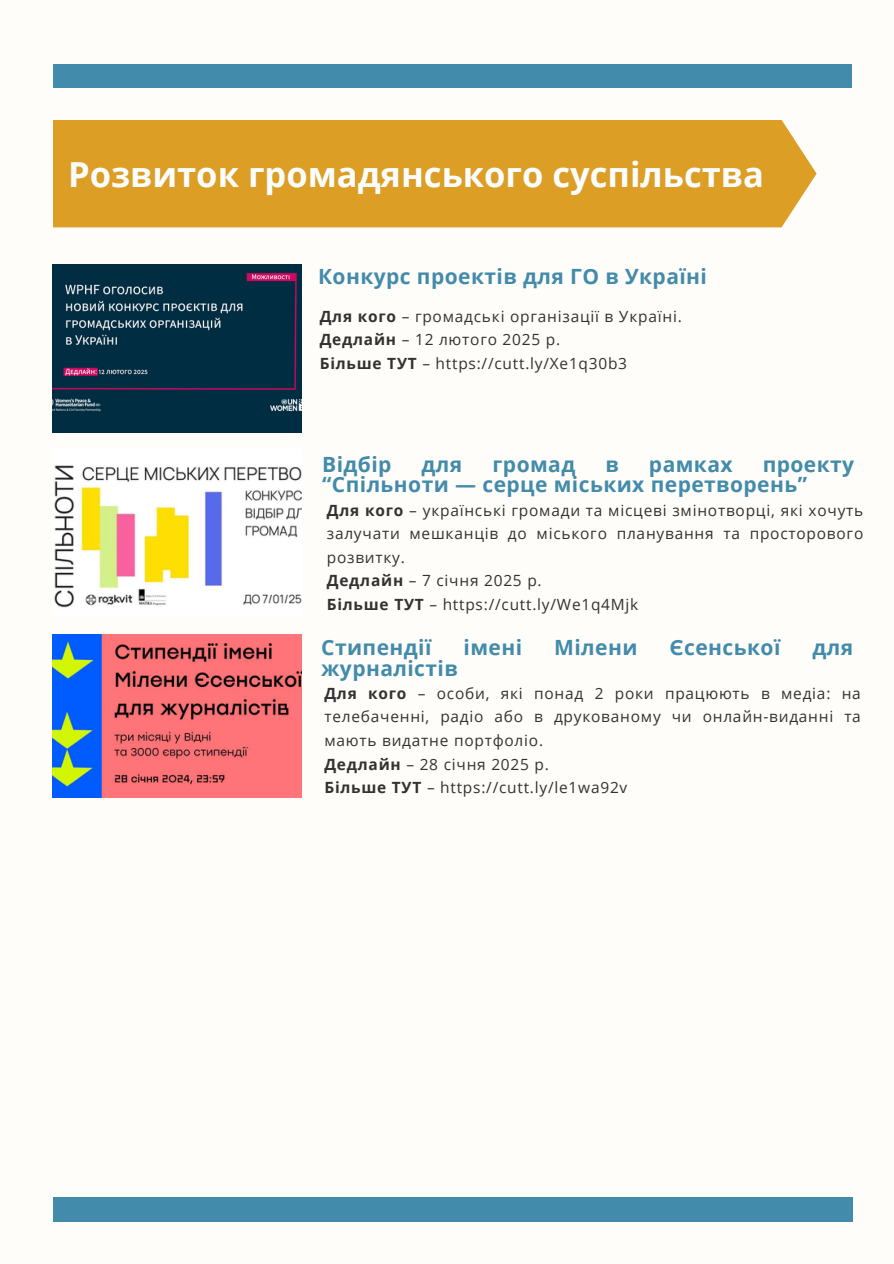
<style>
.page{position:relative;width:894px;height:1264px;background:#fff}
.page>*{position:absolute;margin:0;border:0;box-sizing:border-box;transform-origin:0 0}
.t1{font:700 34.5px "Open Sans";color:#fafdfd}
.t2{font:700 21px/20.2px "Open Sans";letter-spacing:.02em;color:#438baa}
.t3{font:15.45px/23.7px "Open Sans";letter-spacing:.05em;color:#323232;text-align:justify}
.s1{font-weight:700}
</style>
<div class="page">
<div style="left:0;top:0;width:893px;height:1263px;background:#fffdfa"></div>
<div style="left:53px;top:64px;width:797px;height:24px;background:#438baa"></div>
<div style="left:53px;top:1197px;width:799px;height:24px;background:#438baa"></div>
<div style="left:53px;top:120px;width:763px;height:107px;background:#dc9e25"></div>
<img style="left:53px;top:634px;width:248px;height:163px">
<img style="left:53px;top:265px;width:248px;height:167px">
<img style="left:54px;top:465px;width:247px;height:143px">
<p class="t1" style="left:68px;top:150px;width:697px">Розвиток громадянського суспільства</p>
<p class="t2" style="left:318px;top:265px;width:390px">Конкурс проектів для ГО в Україні</p>
<p class="t3" style="left:319px;top:304px;width:363px"><span class="s1">Для кого</span> – громадські організації в Україні.</p>
<p class="t3" style="left:319px;top:327px;width:242px"><span class="s1">Дедлайн</span> – 12 лютого 2025 р.</p>
<p class="t3" style="left:319px;top:351px;width:309px"><span class="s1">Більше ТУТ</span> – https://cutt.ly/Xe1q30b3</p>
<p class="t2" style="left:322px;top:453px;width:71px">Відбір</p>
<p class="t2" style="left:421px;top:453px;width:42px">для</p>
<p class="t2" style="left:492px;top:453px;width:84px">громад</p>
<p class="t2" style="left:605px;top:453px;width:15px">в</p>
<p class="t2" style="left:648px;top:453px;width:85px">рамках</p>
<p class="t2" style="left:322px;top:453px;width:533px;text-indent:440px">проекту “Спільноти — серце міських перетворень”</p>
<p class="t3" style="left:327px;top:497px;width:538px"><span class="s1">Для кого</span> – українські громади та місцеві змінотворці, які хочуть залучати мешканців до міського планування та просторового розвитку.</p>
<p class="t3" style="left:327px;top:568px;width:216px"><span class="s1">Дедлайн</span> – 7 січня 2025 р.</p>
<p class="t3" style="left:327px;top:592px;width:313px"><span class="s1">Більше ТУТ</span> – https://cutt.ly/We1q4Mjk</p>
<h1 class="t2" style="left:321px;top:637px;width:112px">Стипендії</h1>
<h1 class="t2" style="left:463px;top:637px;width:60px">імені</h1>
<h1 class="t2" style="left:554px;top:637px;width:85px">Мілени</h1>
<h1 class="t2" style="left:669px;top:637px;width:112px">Єсенської</h1>
<h1 class="t2" style="left:812px;top:637px;width:42px">для</h1>
<h1 class="t2" style="left:321px;top:657px;width:138px">журналістів</h1>
<p class="t3" style="left:324px;top:681px;width:538px"><span class="s1">Для кого</span> – особи, які понад 2 роки працюють в медіа: на телебаченні, радіо або в друкованому чи онлайн-виданні та мають видатне портфоліо.</p>
<h2 class="t3" style="left:324px;top:752px;width:226px"><span class="s1">Дедлайн</span> – 28 січня 2025 р.</h2>
<p class="t3" style="left:324px;top:775px;width:304px"><span class="s1">Більше ТУТ</span> – https://cutt.ly/le1wa92v</p>
</div>
